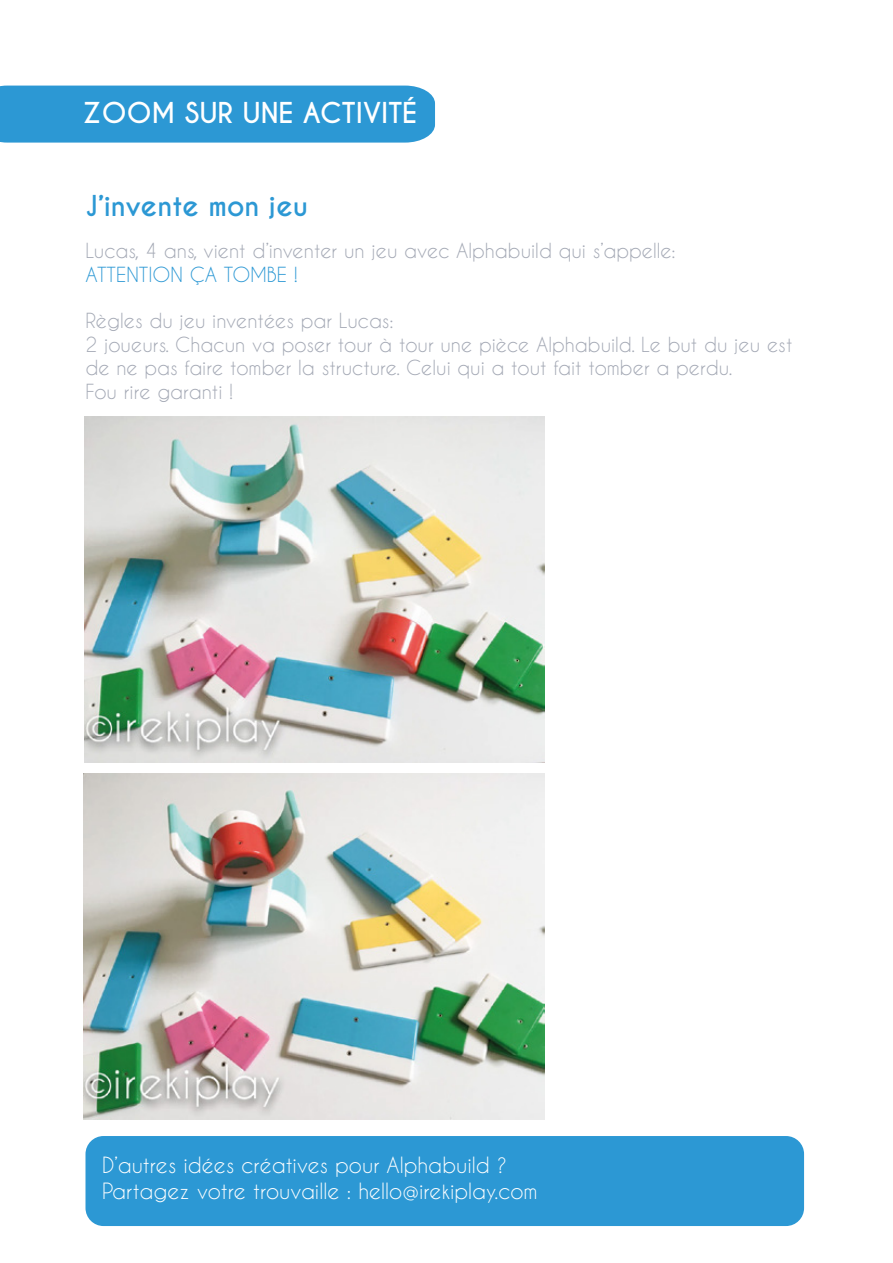
<style>
.page{position:relative;width:893px;height:1263px;background:#fff}
.page>*{position:absolute;margin:0;border:0;box-sizing:border-box;transform-origin:0 0}
.t1{font:700 27px "Caviar Dreams";color:#fff}
.t2{font:700 27px "Caviar Dreams";color:#2c98d4}
.t3{font:21px/25.2px "Caviar Dreams";color:#fff}
.t4{font:19.5px/23.4px "Caviar Dreams";color:#a3a8b4}
.t5{font:19.5px "Caviar Dreams";color:#2c98d4}
</style>
<div class="page">
<div style="left:0;top:86px;width:435px;height:57px;background:#2c98d4"></div>
<img style="left:84px;top:416px;width:461px;height:346px">
<img style="left:84px;top:773px;width:460px;height:346px">
<div style="left:86px;top:1136px;width:718px;height:90px;background:#2c98d4;border-radius:18px"></div>
<h1 class="t1" style="left:82px;top:97px;width:336px">ZOOM SUR UNE ACTIVITÉ</h1>
<h1 class="t2" style="left:85px;top:190px;width:224px">J’invente mon jeu</h1>
<p class="t4" style="left:86px;top:239px;width:591px">Lucas, 4 ans, vient d’inventer un jeu avec Alphabuild qui s’appelle:</p>
<p class="t5" style="left:86px;top:263px;width:214px">ATTENTION ÇA TOMBE !</p>
<p class="t4" style="left:86px;top:309px;width:708px">Règles du jeu inventées par Lucas:<br>2 joueurs. Chacun va poser tour à tour une pièce Alphabuild. Le but du jeu est de ne pas faire tomber la structure. Celui qui a tout fait tomber a perdu.<br>Fou rire garanti !</p>
<p class="t3" style="left:102px;top:1152px;width:437px">D’autres idées créatives pour Alphabuild ?<br>Partagez votre trouvaille : hello@irekiplay.com</p>
</div>
